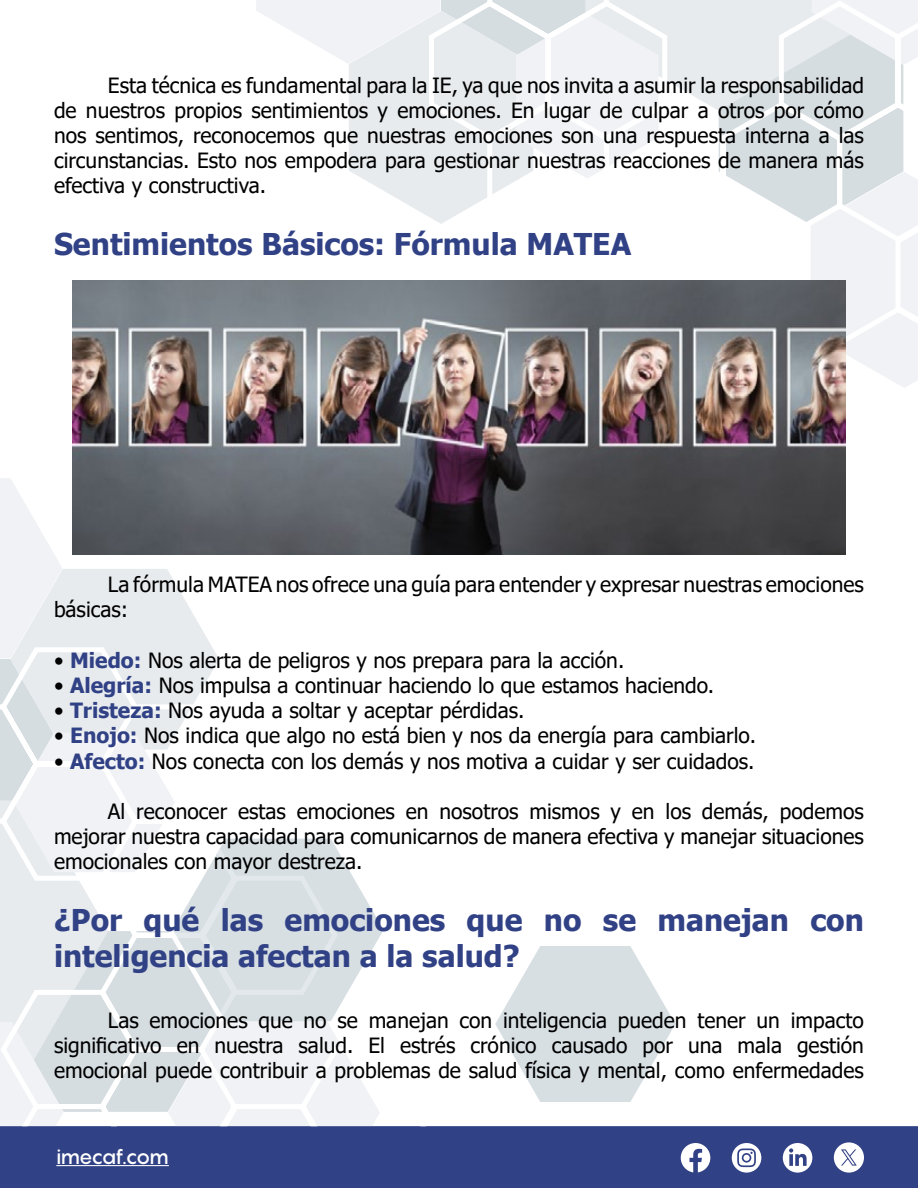
<style>
.page{position:relative;width:918px;height:1188px;background:#fff}
.page>*{position:absolute;margin:0;border:0;box-sizing:border-box;transform-origin:0 0}
.t1{font:700 30px/36px "Tahoma";color:#314185}
.t2{font:21px/25.2px "Tahoma";color:#000;text-align:justify}
.t3{font:500 21px "Pangram";letter-spacing:-.075em;color:#fff}
.s1{font-weight:700;color:#314185}
</style>
<div class="page">
<svg style="left:256px;top:0;width:169px;height:281px"></svg>
<svg style="left:425px;top:0;width:493px;height:450px"></svg>
<div style="left:0;top:1126px;width:918px;height:62px;background:#314185;border:2px solid #314185"></div>
<hr style="left:56px;top:1165px;width:113px;height:1px;background:#fff">
<svg style="left:681px;top:1143px;width:29px;height:29px"></svg>
<svg style="left:732px;top:1143px;width:29px;height:30px"></svg>
<svg style="left:783px;top:1143px;width:29px;height:30px"></svg>
<svg style="left:834px;top:1142px;width:30px;height:31px"></svg>
<svg style="left:495px;top:946px;width:180px;height:156px"></svg>
<svg style="left:0;top:478px;width:210px;height:165px"></svg>
<svg style="left:0;top:643px;width:384px;height:483px"></svg>
<img style="left:73px;top:281px;width:772px;height:274px">
<p class="t2" style="left:54px;top:74px;width:812px;text-indent:54px">Esta técnica es fundamental para la IE, ya que nos invita a asumir la responsabilidad de nuestros propios sentimientos y emociones. En lugar de culpar a otros por cómo nos sentimos, reconocemos que nuestras emociones son una respuesta interna a las circunstancias. Esto nos empodera para gestionar nuestras reacciones de manera más efectiva y constructiva.</p>
<h1 class="t1" style="left:54px;top:227px;width:579px">Sentimientos Básicos: Fórmula MATEA</h1>
<p class="t2" style="left:54px;top:573px;width:811px;text-indent:54px">La fórmula MATEA nos ofrece una guía para entender y expresar nuestras emociones básicas:</p>
<p class="t2" style="left:54px;top:649px;width:572px">• <span class="s1">Miedo:</span> Nos alerta de peligros y nos prepara para la acción.</p>
<p class="t2" style="left:54px;top:674px;width:662px">• <span class="s1">Alegría:</span> Nos impulsa a continuar haciendo lo que estamos haciendo.</p>
<p class="t2" style="left:54px;top:699px;width:472px">• <span class="s1">Tristeza:</span> Nos ayuda a soltar y aceptar pérdidas.</p>
<p class="t2" style="left:54px;top:724px;width:704px">• <span class="s1">Enojo:</span> Nos indica que algo no está bien y nos da energía para cambiarlo.</p>
<p class="t2" style="left:54px;top:750px;width:702px">• <span class="s1">Afecto:</span> Nos conecta con los demás y nos motiva a cuidar y ser cuidados.</p>
<p class="t2" style="left:54px;top:800px;width:811px;text-indent:54px">Al reconocer estas emociones en nosotros mismos y en los demás, podemos mejorar nuestra capacidad para comunicarnos de manera efectiva y manejar situaciones emocionales con mayor destreza.</p>
<h1 class="t1" style="left:54px;top:903px;width:811px">¿Por qué las emociones que no se manejan con inteligencia afectan a la salud?</h1>
<p class="t2" style="left:54px;top:1009px;width:812px;text-indent:54px">Las emociones que no se manejan con inteligencia pueden tener un impacto significativo en nuestra salud. El estrés crónico causado por una mala gestión emocional puede contribuir a problemas de salud física y mental, como enfermedades</p>
<p class="t3" style="left:56px;top:1142px;width:114px">imecaf.com</p>
</div>
